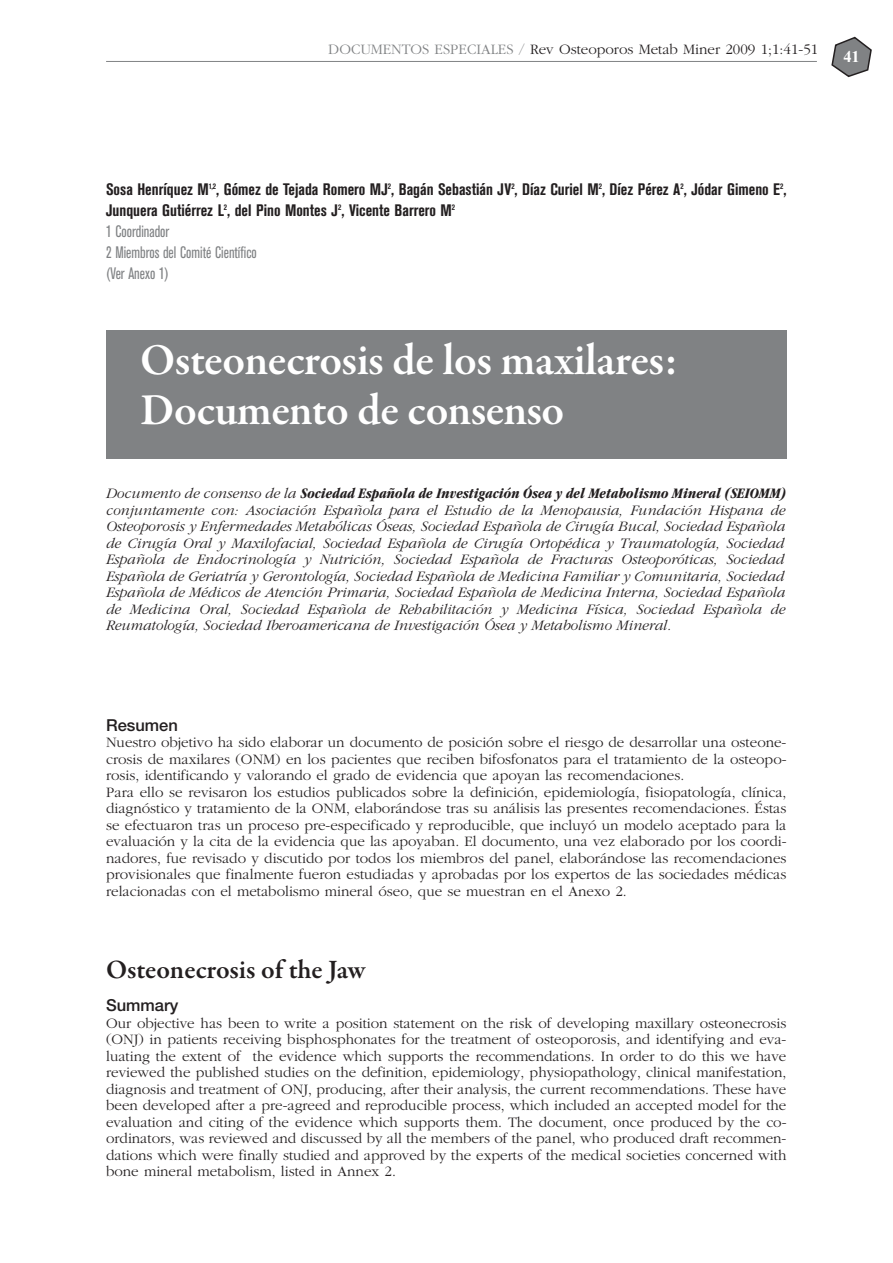
<style>
.page{position:relative;width:893px;height:1263px;background:#fff}
.page>*{position:absolute;margin:0;border:0;box-sizing:border-box;transform-origin:0 0}
.t1{font:600 45px/49.5px "Garamond Premr Pro";letter-spacing:-.01em;color:#fff}
.t2{font:600 27px "Garamond Premr Pro";letter-spacing:-.005em;color:#231f20}
.t3{font:700 condensed 16.5px/21px "Akzidenz Grotesk BE";color:#231f20}
.t4{font:500 16.5px "Helvetica Neue";color:#231f20}
.t5{font:700 16.5px "Times New Roman";color:#fff}
.t6{font:300 15px/16.5px "Garamond";color:#231f20}
.t7{font:italic 300 15px/16.5px "Garamond";color:#231f20}
.s1{color:#808284}
.s2{font-weight:400;color:#808284}
.s3{font-weight:700;font-stretch:condensed}
</style>
<div class="page">
<svg style="left:831px;top:37px;width:41px;height:40px"></svg>
<hr style="left:106px;top:61px;width:711px;height:1px;background:#808284">
<div style="left:106px;top:330px;width:680px;height:129px;background:#808284"></div>
<p class="t6" style="left:328px;top:43px;width:492px"><span class="s1">DOCUMENTOS ESPECIALES /</span> Rev Osteoporos Metab Miner 2009 1;1:41-51</p>
<p class="t5" style="left:843px;top:51px;width:18px">41</p>
<p class="t3" style="left:106px;top:180px;width:682px">Sosa Henríquez M<sup>1,2</sup>, Gómez de Tejada Romero MJ<sup>2</sup>, Bagán Sebastián JV<sup>2</sup>, Díaz Curiel M<sup>2</sup>, Díez Pérez A<sup>2</sup>, Jódar Gimeno E<sup>2</sup>, Junquera Gutiérrez L<sup>2</sup>, del Pino Montes J<sup>2</sup>, Vicente Barrero M<sup>2<br></sup><span class="s2">1 Coordinador<br>2 Miembros del Comité Científico<br>(Ver Anexo 1)</span></p>
<h1 class="t1" style="left:140px;top:339px;width:539px">Osteonecrosis de los maxilares:<br>Documento de consenso</h1>
<p class="t7" style="left:106px;top:486px;width:682px">Documento de consenso de la <span class="s3">Sociedad Española de Investigación Ósea y del Metabolismo Mineral (SEIOMM) </span>conjuntamente con: Asociación Española para el Estudio de la Menopausia, Fundación Hispana de Osteoporosis y Enfermedades Metabólicas Óseas, Sociedad Española de Cirugía Bucal, Sociedad Española de Cirugía Oral y Maxilofacial, Sociedad Española de Cirugía Ortopédica y Traumatología, Sociedad Española de Endocrinología y Nutrición, Sociedad Española de Fracturas Osteoporóticas, Sociedad Española de Geriatría y Gerontología, Sociedad Española de Medicina Familiar y Comunitaria, Sociedad Española de Médicos de Atención Primaria, Sociedad Española de Medicina Interna, Sociedad Española de Medicina Oral, Sociedad Española de Rehabilitación y Medicina Física, Sociedad Española de Reumatología, Sociedad Iberoamericana de Investigación Ósea y Metabolismo Mineral.</p>
<p class="t4" style="left:106px;top:719px;width:73px">Resumen</p>
<p class="t6" style="left:106px;top:735px;width:682px">Nuestro objetivo ha sido elaborar un documento de posición sobre el riesgo de desarrollar una osteone&shy;crosis de maxilares (ONM) en los pacientes que reciben bifosfonatos para el tratamiento de la osteopo&shy;rosis, identificando y valorando el grado de evidencia que apoyan las recomendaciones.<br>Para ello se revisaron los estudios publicados sobre la definición, epidemiología, fisiopatología, clínica, diagnóstico y tratamiento de la ONM, elaborándose tras su análisis las presentes recomendaciones. Éstas se efectuaron tras un proceso pre-especificado y reproducible, que incluyó un modelo aceptado para la evaluación y la cita de la evidencia que las apoyaban. El documento, una vez elaborado por los coordi&shy;nadores, fue revisado y discutido por todos los miembros del panel, elaborándose las recomendaciones provisionales que finalmente fueron estudiadas y aprobadas por los expertos de las sociedades médicas relacionadas con el metabolismo mineral óseo, que se muestran en el Anexo 2.</p>
<h2 class="t2" style="left:106px;top:959px;width:261px">Osteonecrosis of the Jaw</h2>
<p class="t4" style="left:106px;top:999px;width:74px">Summary</p>
<p class="t6" style="left:106px;top:1016px;width:682px;text-align:justify">Our objective has been to write a position statement on the risk of developing maxillary osteonecrosis (ONJ) in patients receiving bisphosphonates for the treatment of osteoporosis, and identifying and eva&shy;luating the extent of the evidence which supports the recommendations. In order to do this we have reviewed the published studies on the definition, epidemiology, physiopathology, clinical manifestation, diagnosis and treatment of ONJ, producing, after their analysis, the current recommendations. These have been developed after a pre-agreed and reproducible process, which included an accepted model for the evaluation and citing of the evidence which supports them. The document, once produced by the co&shy;ordinators, was reviewed and discussed by all the members of the panel, who produced draft recommen&shy;dations which were finally studied and approved by the experts of the medical societies concerned with bone mineral metabolism, listed in Annex 2.</p>
</div>
